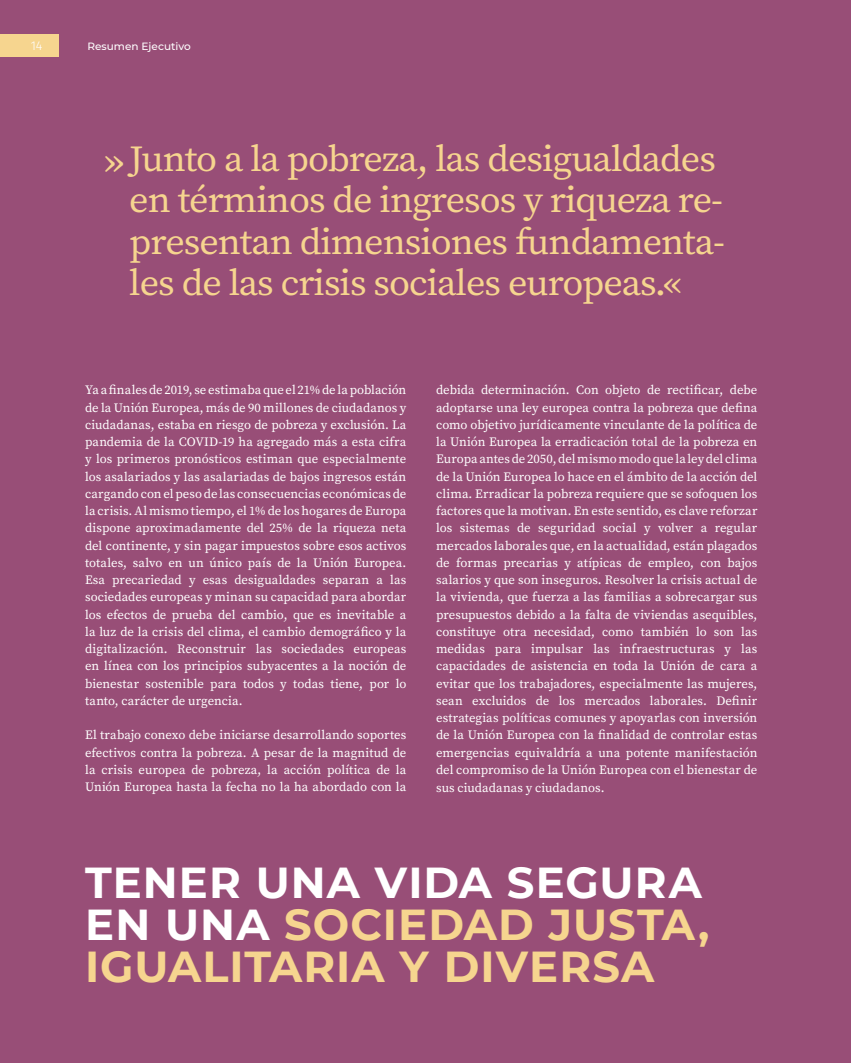
<style>
.page{position:relative;width:851px;height:1063px;background:#fff}
.page>*{position:absolute;margin:0;border:0;box-sizing:border-box;transform-origin:0 0}
.t1{font:700 43.2px/41.8px "Montserrat";letter-spacing:.025em;color:#f6d58f}
.t2{font:36.6px/41.4px "Source Serif Pro";letter-spacing:-.025em;color:#f6d58f;scale:1.04 1}
.t3{font:12.75px/17.2px "Source Serif Pro";letter-spacing:.005em;color:#fff;text-align:justify}
.t4{font:300 12.75px "Fira Sans";color:#fff}
.t5{font:500 10.5px "Montserrat";color:#fff}
.s1{font-size:39.75px}
.s2{color:#fff}
</style>
<div class="page">
<div style="left:0;top:0;width:850px;height:1063px;background:#984e77"></div>
<div style="left:0;top:34px;width:58px;height:22px;background:#f6d58f"></div>
<p class="t4" style="left:31px;top:36px;width:13px">14</p>
<p class="t5" style="left:87px;top:39px;width:105px">Resumen Ejecutivo</p>
<h2 class="t2" style="left:129px;top:138px;width:574px;text-indent:-25px"><span class="s1">»</span>Junto a la pobreza, las desigualdades en términos de ingresos y riqueza re&shy;presentan dimensiones fundamenta&shy;les de las crisis sociales europeas.«</h2>
<p class="t3" style="left:85px;top:382px;width:323px">Ya a finales de 2019, se estimaba que el 21% de la población de la Unión Europea, más de 90 millones de ciudadanos y ciudadanas, estaba en riesgo de pobreza y exclusión. La pandemia de la COVID-19 ha agregado más a esta cifra y los primeros pronósticos estiman que especialmente los asalariados y las asalariadas de bajos ingresos están cargando con el peso de las consecuencias económicas de la crisis. Al mismo tiempo, el 1% de los hogares de Europa dispone aproximadamente del 25% de la riqueza neta del continente, y sin pagar impuestos sobre esos activos totales, salvo en un único país de la Unión Europea.<br>Esa precariedad y esas desigualdades separan a las sociedades europeas y minan su capacidad para abordar los efectos de prueba del cambio, que es inevitable a la luz de la crisis del clima, el cambio demográfico y la digitalización. Reconstruir las sociedades europeas en línea con los principios subyacentes a la noción de bienestar sostenible para todos y todas tiene, por lo tanto, carácter de urgencia.</p>
<p class="t3" style="left:85px;top:727px;width:323px">El trabajo conexo debe iniciarse desarrollando soportes efectivos contra la pobreza. A pesar de la magnitud de la crisis europea de pobreza, la acción política de la Unión Europea hasta la fecha no la ha abordado con la</p>
<p class="t3" style="left:436px;top:382px;width:323px">debida determinación. Con objeto de rectificar, debe adoptarse una ley europea contra la pobreza que defina como objetivo jurídicamente vinculante de la política de la Unión Europea la erradicación total de la pobreza en Europa antes de 2050, del mismo modo que la ley del clima de la Unión Europea lo hace en el ámbito de la acción del clima. Erradicar la pobreza requiere que se sofoquen los factores que la motivan. En este sentido, es clave reforzar los sistemas de seguridad social y volver a regular mercados laborales que, en la actualidad, están plagados de formas precarias y atípicas de empleo, con bajos salarios y que son inseguros. Resolver la crisis actual de la vivienda, que fuerza a las familias a sobrecargar sus presupuestos debido a la falta de viviendas asequibles, constituye otra necesidad, como también lo son las medidas para impulsar las infraestructuras y las capacidades de asistencia en toda la Unión de cara a evitar que los trabajadores, especialmente las mujeres, sean excluidos de los mercados laborales. Definir estrategias políticas comunes y apoyarlas con inversión de la Unión Europea con la finalidad de controlar estas emergencias equivaldría a una potente manifestación del compromiso de la Unión Europea con el bienestar de sus ciudadanas y ciudadanos.</p>
<h1 class="t1" style="left:85px;top:860px;width:625px"><span class="s2">TENER UNA VIDA SEGURA<br>EN UNA</span> SOCIEDAD JUSTA,<br>IGUALITARIA Y DIVERSA</h1>
</div>
